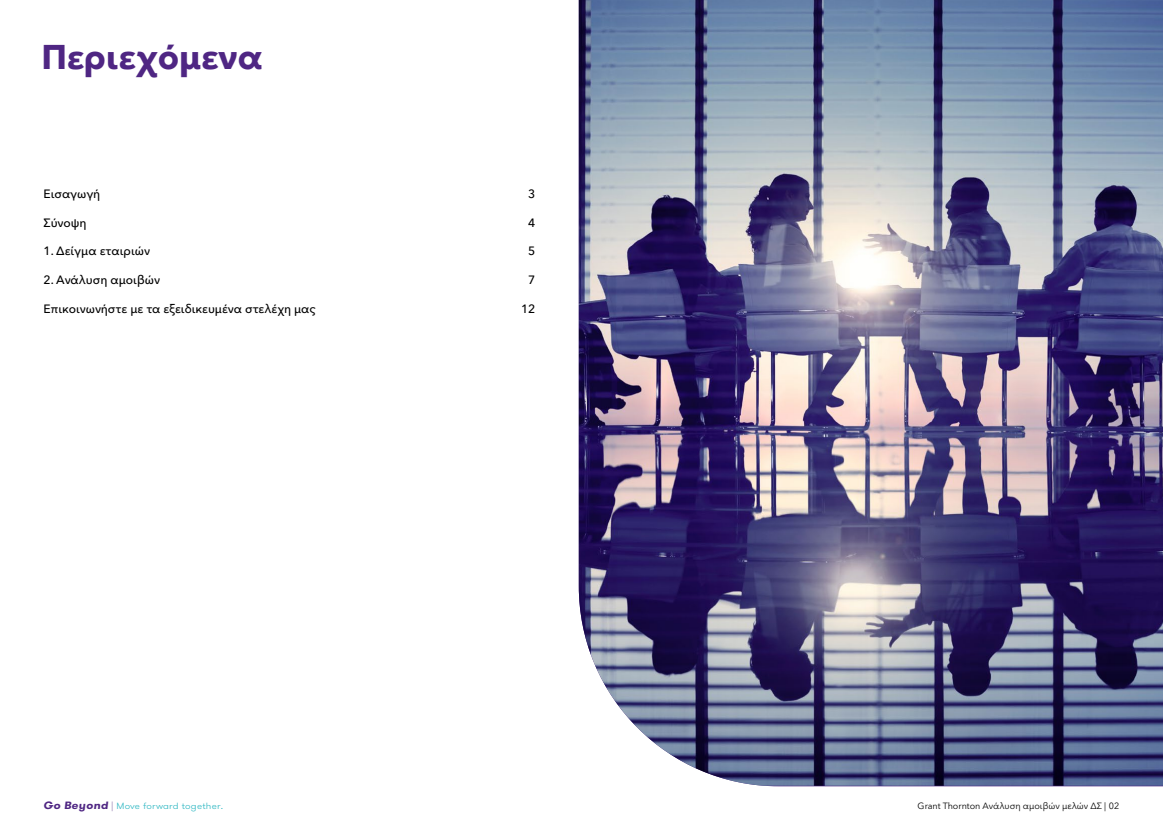
<style>
.page{position:relative;width:1163px;height:837px;background:#fff}
.page>*{position:absolute;margin:0;border:0;box-sizing:border-box;transform-origin:0 0}
.t1{font:700 34px "Avenir Next W1 G";color:#4f2683}
.t2{font:500 12px "Avenir Next W1 G";color:#000}
.t3{font:9px "Avenir Next W1 G";color:#000}
.t4{font:300 9px "GT Walsheim Pro";letter-spacing:.025em;color:#33b9c4;scale:1.1 1}
.s1{font-weight:700;font-style:italic;font-size:10.6px;color:#4f2683}
.s2{font-size:9.4px;color:#9581b2}
.s3{font-size:9.4px}
</style>
<div class="page">
<img style="left:578px;top:0;width:584px;height:785px">
<h1 class="t1" style="left:42px;top:37px;width:223px">Περιεχόμενα</h1>
<p class="t2" style="left:44px;top:187px;width:58px">Εισαγωγή</p>
<p class="t2" style="left:44px;top:215px;width:44px">Σύνοψη</p>
<p class="t2" style="left:44px;top:244px;width:108px">1. Δείγμα εταιριών</p>
<p class="t2" style="left:44px;top:272px;width:118px">2. Ανάλυση αμοιβών</p>
<p class="t2" style="left:44px;top:301px;width:273px">Επικοινωνήστε με τα εξειδικευμένα στελέχη μας</p>
<p class="t2" style="left:528px;top:187px;width:9px">3</p>
<p class="t2" style="left:528px;top:215px;width:9px">4</p>
<p class="t2" style="left:528px;top:244px;width:9px">5</p>
<p class="t2" style="left:528px;top:272px;width:9px">7</p>
<p class="t2" style="left:521px;top:301px;width:16px">12</p>
<p class="t4" style="left:44px;top:800px;width:165px"><span class="s1">Go Beyond</span> <span class="s2">|</span> Move forward together<span class="s3">.</span></p>
<p class="t3" style="left:917px;top:800px;width:203px">Grant Thornton Ανάλυση αμοιβών μελών ΔΣ | 02</p>
</div>
